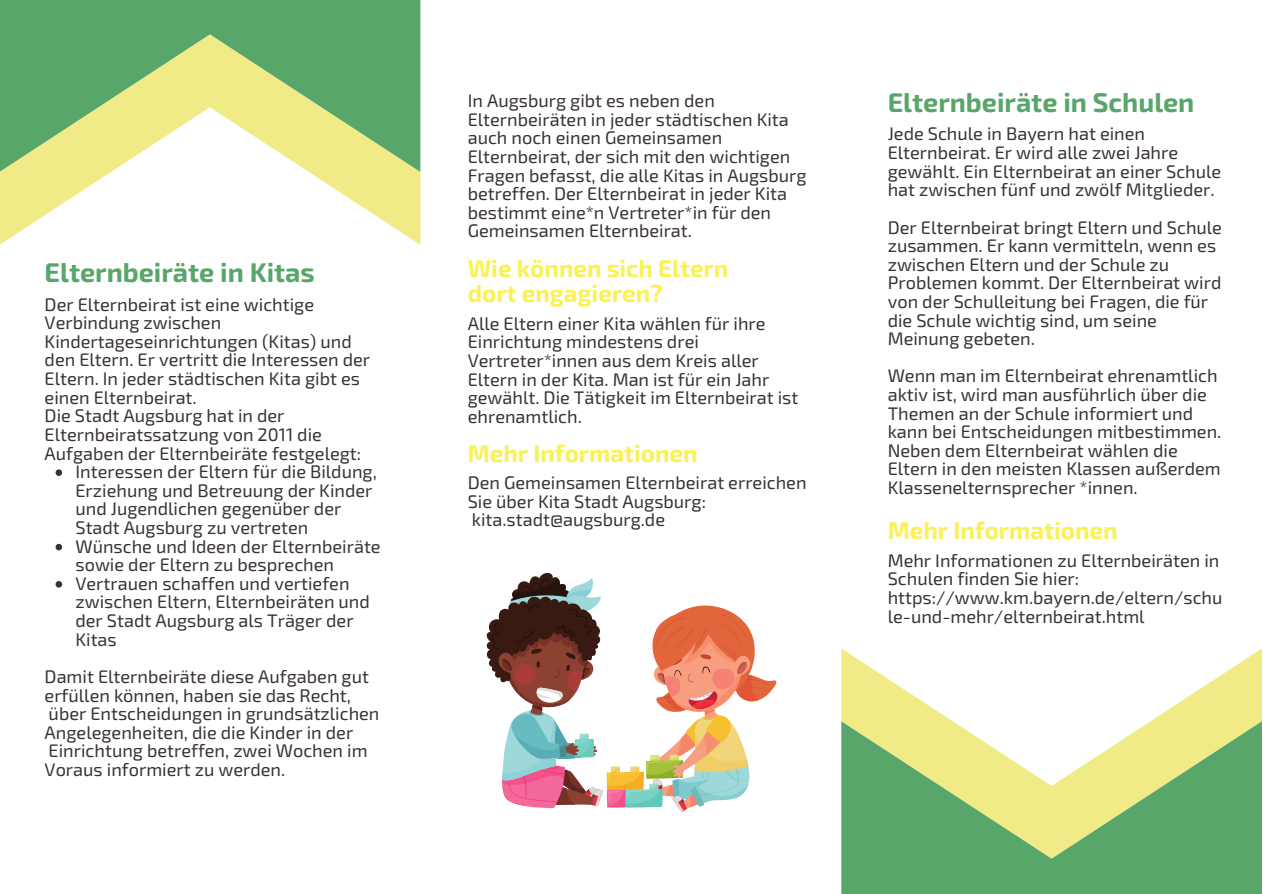
<style>
.page{position:relative;width:1263px;height:894px;background:#fff}
.page>*{position:absolute;margin:0;border:0;box-sizing:border-box;transform-origin:0 0}
.t1{font:700 27px "Exo 2";color:#58a66a}
.t2{font:700 24.15px/25.2px "Exo 2";color:#faf155}
.t3{font:18.15px/18.6px "Exo 2";color:#3a3139}
</style>
<div class="page">
<svg style="left:56px;top:469px;width:6px;height:7px"></svg>
<svg style="left:56px;top:543px;width:6px;height:7px"></svg>
<svg style="left:56px;top:581px;width:6px;height:6px"></svg>
<svg style="left:841px;top:648px;width:421px;height:73px"></svg>
<svg style="left:841px;top:721px;width:421px;height:172px;background:#96c380"></svg>
<svg style="left:0;top:172px;width:420px;height:73px"></svg>
<svg style="left:0;top:0;width:420px;height:172px;background:#96c380"></svg>
<svg style="left:486px;top:572px;width:290px;height:239px"></svg>
<p class="t1" style="left:45px;top:255px;width:272px">Elternbeiräte in Kitas</p>
<p class="t3" style="left:45px;top:294px;width:327px">Der Elternbeirat ist eine wichtige Verbindung zwischen Kindertageseinrichtungen (Kitas) und den Eltern. Er vertritt die Interessen der Eltern. In jeder städtischen Kita gibt es einen Elternbeirat.</p>
<p class="t3" style="left:45px;top:405px;width:318px">Die Stadt Augsburg hat in der<br>Elternbeiratssatzung von 2011 die<br>Aufgaben der Elternbeiräte festgelegt:</p>
<p class="t3" style="left:75px;top:461px;width:303px">Interessen der Eltern für die Bildung, Erziehung und Betreuung der Kinder und Jugendlichen gegenüber der Stadt Augsburg zu vertreten</p>
<p class="t3" style="left:75px;top:536px;width:307px">Wünsche und Ideen der Elternbeiräte sowie der Eltern zu besprechen</p>
<p class="t3" style="left:75px;top:573px;width:296px">Vertrauen schaffen und vertiefen zwischen Eltern, Elternbeiräten und der Stadt Augsburg als Träger der<br>Kitas</p>
<p class="t3" style="left:45px;top:666px;width:336px">Damit Elternbeiräte diese Aufgaben gut erfüllen können, haben sie das Recht, über Entscheidungen in grundsätzlichen Angelegenheiten, die die Kinder in der Einrichtung betreffen, zwei Wochen im Voraus informiert zu werden.</p>
<p class="t3" style="left:468px;top:90px;width:340px">In Augsburg gibt es neben den Elternbeiräten in jeder städtischen Kita auch noch einen Gemeinsamen Elternbeirat, der sich mit den wichtigen Fragen befasst, die alle Kitas in Augsburg betreffen. Der Elternbeirat in jeder Kita bestimmt eine*n Vertreter*in für den Gemeinsamen Elternbeirat.</p>
<p class="t2" style="left:468px;top:254px;width:262px">Wie können sich Eltern dort engagieren?</p>
<p class="t3" style="left:468px;top:313px;width:332px">Alle Eltern einer Kita wählen für ihre Einrichtung mindestens drei Vertreter*innen aus dem Kreis aller Eltern in der Kita. Man ist für ein Jahr gewählt. Die Tätigkeit im Elternbeirat ist ehrenamtlich.</p>
<p class="t2" style="left:468px;top:439px;width:231px">Mehr Informationen</p>
<p class="t3" style="left:468px;top:472px;width:340px">Den Gemeinsamen Elternbeirat erreichen<br>Sie über Kita Stadt Augsburg: kita.stadt@augsburg.de</p>
<p class="t1" style="left:888px;top:85px;width:308px">Elternbeiräte in Schulen</p>
<p class="t3" style="left:888px;top:124px;width:335px">Jede Schule in Bayern hat einen Elternbeirat. Er wird alle zwei Jahre gewählt. Ein Elternbeirat an einer Schule hat zwischen fünf und zwölf Mitglieder.</p>
<p class="t3" style="left:888px;top:217px;width:336px">Der Elternbeirat bringt Eltern und Schule zusammen. Er kann vermitteln, wenn es zwischen Eltern und der Schule zu Problemen kommt. Der Elternbeirat wird von der Schulleitung bei Fragen, die für die Schule wichtig sind, um seine Meinung gebeten.</p>
<p class="t3" style="left:888px;top:366px;width:335px">Wenn man im Elternbeirat ehrenamtlich aktiv ist, wird man ausführlich über die Themen an der Schule informiert und kann bei Entscheidungen mitbestimmen.<br>Neben dem Elternbeirat wählen die Eltern in den meisten Klassen außerdem Klassenelternsprecher *innen.</p>
<p class="t2" style="left:888px;top:516px;width:231px">Mehr Informationen</p>
<p class="t3" style="left:888px;top:550px;width:333px">Mehr Informationen zu Elternbeiräten in<br>Schulen finden Sie hier:</p>
<p class="t3" style="left:888px;top:587px;width:336px">https://www.km.bayern.de/eltern/schu le-und-mehr/elternbeirat.html</p>
</div>
